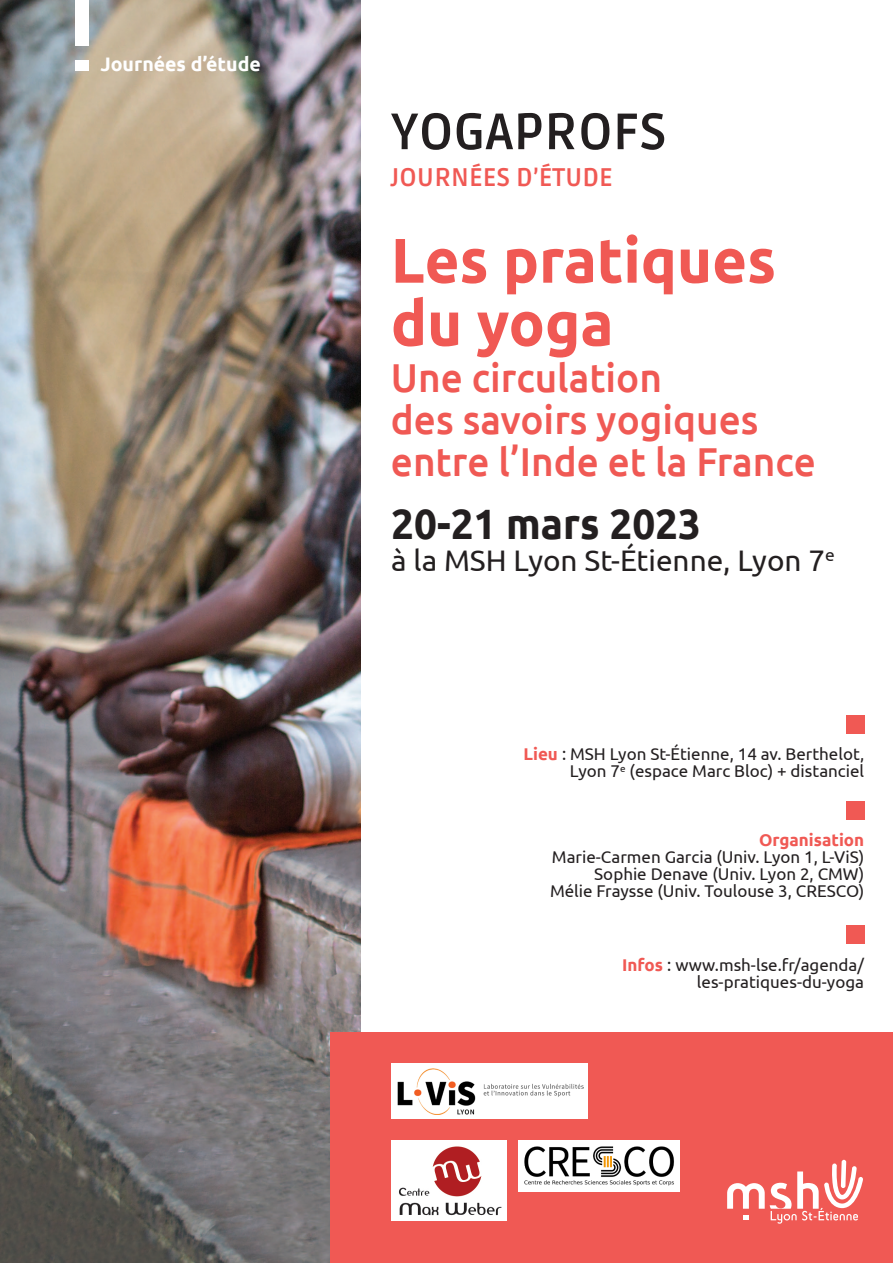
<style>
.page{position:relative;width:893px;height:1263px;background:#fff}
.page>*{position:absolute;margin:0;border:0;box-sizing:border-box;transform-origin:0 0}
.t1{font:700 63px "Ubuntu";color:#f05954;scale:.95 1}
.t2{font:700 50.85px "Ruda";color:#231f20}
.t3{font:700 42.45px "Ubuntu";color:#231f20;scale:.95 1}
.t4{font:500 40.35px "Ubuntu";color:#f05954;scale:.96 1}
.t5{font:29.7px "Ubuntu";color:#231f20}
.t6{font:700 25.5px "Ruda";color:#f05954}
.t7{font:700 19.5px "Ubuntu";color:#fff}
.t8{font:16.95px "Ubuntu";color:#231f20}
.t9{font:700 16.95px "Ubuntu";color:#f05954}
.s1{font-weight:700;color:#f05954}
</style>
<div class="page">
<img style="left:0;top:0;width:361px;height:1263px">
<div style="left:331px;top:1033px;width:562px;height:230px;background:#f05954"></div>
<div style="left:75px;top:60px;width:13px;height:11px;background:#fff"></div>
<div style="left:75px;top:0;width:13px;height:45px;background:#fff"></div>
<svg style="left:727px;top:1160px;width:136px;height:64px"></svg>
<img style="left:391px;top:1140px;width:116px;height:80px">
<div style="left:846px;top:926px;width:18px;height:18px;background:#f05954"></div>
<div style="left:391px;top:1063px;width:197px;height:56px;background:#fff"></div>
<img style="left:397px;top:1068px;width:186px;height:46px">
<img style="left:519px;top:1140px;width:161px;height:51px">
<div style="left:846px;top:715px;width:18px;height:18px;background:#f05954"></div>
<div style="left:846px;top:801px;width:18px;height:18px;background:#f05954"></div>
<p class="t7" style="left:100px;top:52px;width:162px">Journées d’étude</p>
<p class="t2" style="left:391px;top:103px;width:277px">YOGAPROFS</p>
<p class="t6" style="left:391px;top:163px;width:223px">JOURNÉES D’ÉTUDE</p>
<p class="t1" style="left:391px;top:222px;width:407px">Les pratiques</p>
<p class="t1" style="left:391px;top:285px;width:236px">du yoga</p>
<p class="t4" style="left:391px;top:352px;width:284px">Une circulation</p>
<p class="t4" style="left:391px;top:394px;width:384px">des savoirs yogiques</p>
<p class="t4" style="left:391px;top:436px;width:444px">entre l’Inde et la France</p>
<p class="t3" style="left:391px;top:498px;width:328px">20-21 mars 2023</p>
<p class="t5" style="left:391px;top:542px;width:445px">à la MSH Lyon St-Étienne, Lyon 7<sup>e</sup></p>
<p class="t8" style="left:524px;top:744px;width:342px"><span class="s1">Lieu</span> : MSH Lyon St-Étienne, 14 av. Berthelot,</p>
<p class="t8" style="left:570px;top:761px;width:296px">Lyon 7<sup>e</sup> (espace Marc Bloc) + distanciel</p>
<p class="t9" style="left:759px;top:830px;width:107px">Organisation</p>
<p class="t8" style="left:552px;top:847px;width:314px">Marie-Carmen Garcia (Univ. Lyon 1, L-ViS)</p>
<p class="t8" style="left:594px;top:864px;width:271px">Sophie Denave (Univ. Lyon 2, CMW)</p>
<p class="t8" style="left:550px;top:881px;width:316px">Mélie Fraysse (Univ. Toulouse 3, CRESCO)</p>
<p class="t8" style="left:622px;top:955px;width:243px"><span class="s1">Infos</span> : www.msh-lse.fr/agenda/</p>
<p class="t8" style="left:697px;top:972px;width:169px">les-pratiques-du-yoga</p>
</div>
